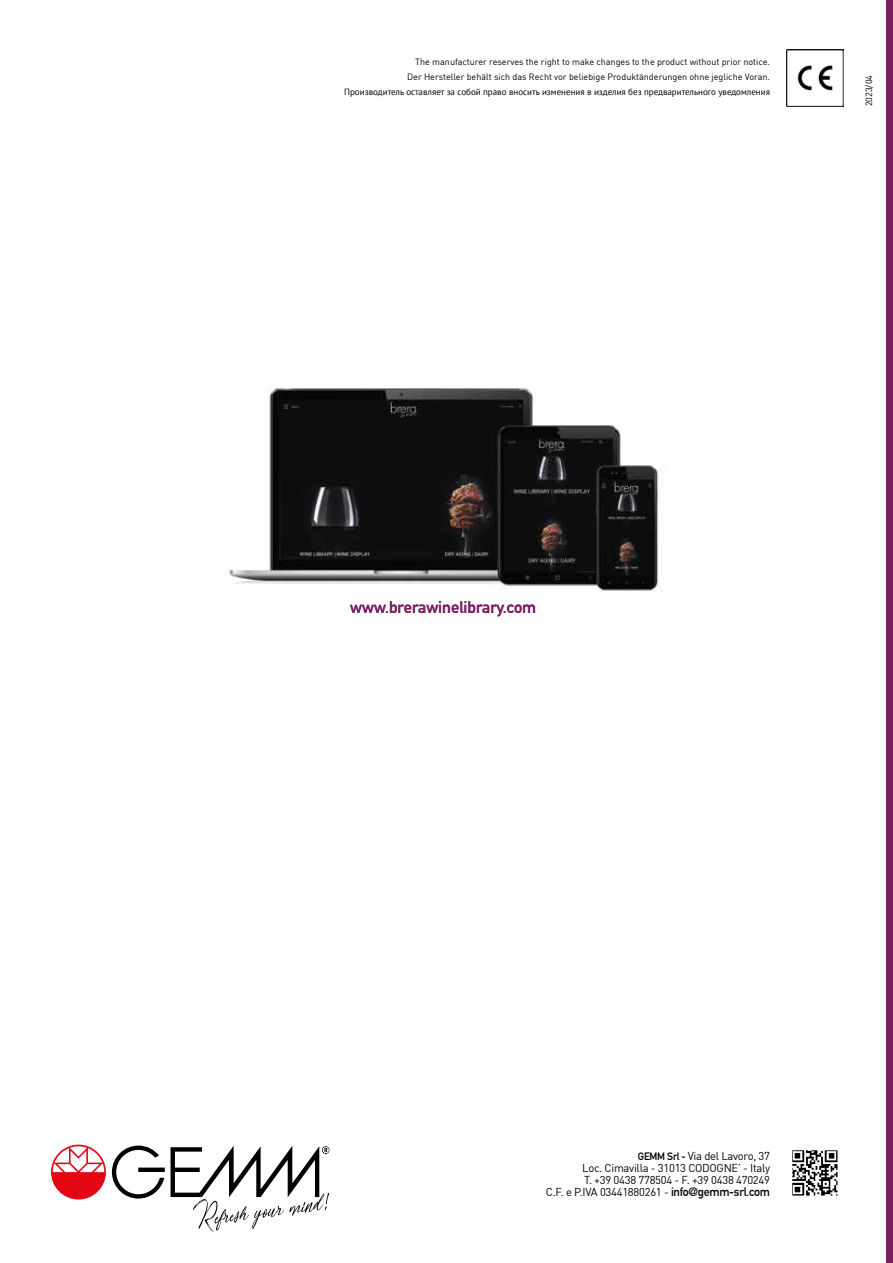
<style>
.page{position:relative;width:893px;height:1263px;background:#fff}
.page>*{position:absolute;margin:0;border:0;box-sizing:border-box;transform-origin:0 0}
.t1{font:700 16.5px "DIN Alternate";color:#7a2262}
.t2{font:11.25px/12px "DIN";letter-spacing:-.025em;color:#000;text-align:right}
.t3{font:9px/15px "DIN";color:#000;text-align:right}
.t4{font:9px "PT Sans";color:#000}
.s1{font-family:"DIN Alternate";font-weight:700;font-size:10.5px}
.s2{font-family:"DIN Alternate";font-weight:700;font-size:12px}
</style>
<div class="page">
<div style="left:887px;top:0;width:6px;height:1263px;background:#7a2262"></div>
<svg style="left:51px;top:1144px;width:55px;height:55px"></svg>
<svg style="left:112px;top:1145px;width:217px;height:86px"></svg>
<img style="left:787px;top:50px;width:56px;height:56px">
<img style="left:794px;top:1152px;width:42px;height:42px">
<div style="left:791px;top:1149px;width:48px;height:48px;border:2px solid #fff"></div>
<img style="left:229px;top:387px;width:433px;height:206px">
<p class="t3" style="left:407px;top:55px;width:364px">The manufacturer reserves the right to make changes to the product without prior notice.<br>Der Hersteller behält sich das Recht vor beliebige Produktänderungen ohne jegliche Voran.</p>
<p class="t4" style="left:344px;top:86px;width:427px">Производитель оставляет за собой право вносить изменения в изделия без предварительного уведомления</p>
<p class="t3" style="left:861px;top:106px;width:33px;rotate:-90deg">2023/04</p>
<h1 class="t1" style="left:350px;top:594px;width:188px">www.brerawinelibrary.com</h1>
<p class="t2" style="left:546px;top:1149px;width:226px"><span class="s1">GEMM Srl -</span> Via del Lavoro, 37<br>Loc. Cimavilla - 31013 CODOGNE’ - Italy<br>T. +39 0438 778504 - F. +39 0438 470249<br>C.F. e P.IVA 03441880261 - <span class="s2">info@gemm-srl.com</span></p>
</div>
